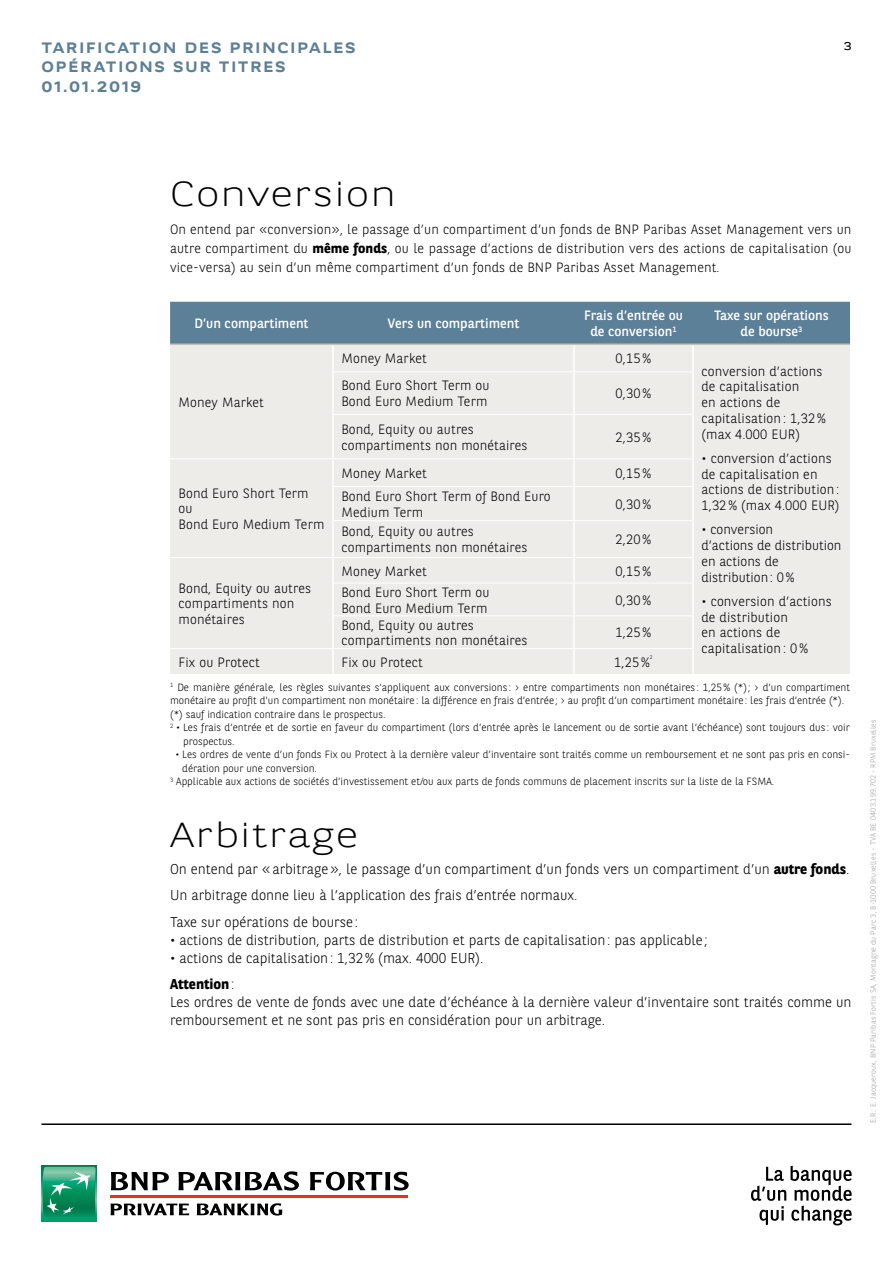
<style>
.page{position:relative;width:893px;height:1263px;background:#fff}
.page>*{position:absolute;margin:0;border:0;box-sizing:border-box;transform-origin:0 0}
.t1{font:300 34.5px "BNPP Expanded Sans";letter-spacing:.04em;color:#000}
.t2{font:700 15px/19.5px "BNPP Expanded Sans";letter-spacing:.1em;color:#5c8097}
.t3{font:300 14.25px/26.5px "BNPP Sans";color:#000}
.t4{font:300 13.5px/15.8px "BNPP Sans";letter-spacing:.01em;color:#000}
.t5{font:13.5px/16.2px "BNPP Sans";color:#fff;text-align:center}
.t6{font:11.25px "BNPP Expanded Sans";color:#000}
.t7{font:300 10.5px "BNPP Sans";color:#000}
.t8{font:300 7.5px "BNPP Sans";letter-spacing:.025em;color:#9d9d9c}
.t9{font:300 5.25px "BNPP Sans";color:#000}
.s1{font-weight:700}
</style>
<div class="page">
<div style="left:41px;top:1166px;width:56px;height:55px;background:#009e6c"></div>
<svg style="left:42px;top:1167px;width:54px;height:49px"></svg>
<svg style="left:111px;top:1171px;width:298px;height:44px"></svg>
<hr style="left:41px;top:1123px;width:810px;height:2px;background:#000">
<svg style="left:751px;top:1166px;width:101px;height:59px"></svg>
<div style="left:170px;top:302px;width:680px;height:41px;background:#5c8097"></div>
<div style="left:170px;top:345px;width:680px;height:329px;background:#edece9"></div>
<hr style="left:332px;top:345px;width:2px;height:27px;background:#fff">
<hr style="left:573px;top:345px;width:2px;height:26px;background:#fff">
<hr style="left:692px;top:345px;width:2px;height:27px;background:#fff">
<hr style="left:334px;top:371px;width:240px;height:1px;background:#fff">
<hr style="left:574px;top:371px;width:118px;height:1px;background:#fff">
<hr style="left:332px;top:372px;width:2px;height:42px;background:#fff">
<hr style="left:573px;top:372px;width:2px;height:42px;background:#fff">
<hr style="left:692px;top:372px;width:2px;height:42px;background:#fff">
<hr style="left:334px;top:414px;width:240px;height:1px;background:#fff">
<hr style="left:574px;top:414px;width:118px;height:1px;background:#fff">
<hr style="left:332px;top:414px;width:2px;height:44px;background:#fff">
<hr style="left:573px;top:415px;width:2px;height:43px;background:#fff">
<hr style="left:692px;top:414px;width:2px;height:45px;background:#fff">
<hr style="left:170px;top:458px;width:163px;height:1px;background:#fff">
<hr style="left:333px;top:458px;width:241px;height:1px;background:#fff">
<hr style="left:574px;top:458px;width:118px;height:1px;background:#fff">
<hr style="left:334px;top:486px;width:240px;height:1px;background:#fff">
<hr style="left:574px;top:486px;width:118px;height:1px;background:#fff">
<hr style="left:332px;top:459px;width:2px;height:27px;background:#fff">
<hr style="left:573px;top:459px;width:2px;height:27px;background:#fff">
<hr style="left:692px;top:459px;width:2px;height:27px;background:#fff">
<hr style="left:332px;top:486px;width:2px;height:35px;background:#fff">
<hr style="left:573px;top:487px;width:2px;height:33px;background:#fff">
<hr style="left:692px;top:486px;width:2px;height:35px;background:#fff">
<hr style="left:334px;top:520px;width:240px;height:1px;background:#fff">
<hr style="left:574px;top:520px;width:118px;height:1px;background:#fff">
<hr style="left:332px;top:521px;width:2px;height:36px;background:#fff">
<hr style="left:573px;top:521px;width:2px;height:36px;background:#fff">
<hr style="left:692px;top:521px;width:2px;height:36px;background:#fff">
<hr style="left:170px;top:557px;width:163px;height:1px;background:#fff">
<hr style="left:333px;top:557px;width:241px;height:1px;background:#fff">
<hr style="left:574px;top:557px;width:118px;height:1px;background:#fff">
<hr style="left:334px;top:583px;width:240px;height:1px;background:#fff">
<hr style="left:574px;top:583px;width:118px;height:1px;background:#fff">
<hr style="left:332px;top:558px;width:2px;height:25px;background:#fff">
<hr style="left:573px;top:558px;width:2px;height:25px;background:#fff">
<hr style="left:692px;top:557px;width:2px;height:26px;background:#fff">
<hr style="left:332px;top:583px;width:2px;height:33px;background:#fff">
<hr style="left:573px;top:583px;width:2px;height:32px;background:#fff">
<hr style="left:692px;top:583px;width:2px;height:33px;background:#fff">
<hr style="left:334px;top:615px;width:240px;height:1px;background:#fff">
<hr style="left:574px;top:615px;width:118px;height:1px;background:#fff">
<hr style="left:332px;top:616px;width:2px;height:32px;background:#fff">
<hr style="left:573px;top:616px;width:2px;height:32px;background:#fff">
<hr style="left:692px;top:616px;width:2px;height:32px;background:#fff">
<hr style="left:170px;top:648px;width:163px;height:1px;background:#fff">
<hr style="left:333px;top:648px;width:241px;height:1px;background:#fff">
<hr style="left:574px;top:648px;width:118px;height:1px;background:#fff">
<hr style="left:332px;top:649px;width:2px;height:25px;background:#fff">
<hr style="left:573px;top:649px;width:2px;height:25px;background:#fff">
<hr style="left:692px;top:648px;width:2px;height:26px;background:#fff">
<hr style="left:170px;top:343px;width:163px;height:2px;background:#c4c1b6">
<hr style="left:333px;top:343px;width:241px;height:2px;background:#c4c1b6">
<hr style="left:574px;top:343px;width:119px;height:2px;background:#c4c1b6">
<hr style="left:693px;top:343px;width:157px;height:2px;background:#c4c1b6">
<p class="t2" style="left:41px;top:37px;width:316px">TARIFICATION DES PRINCIPALES<br>OPÉRATIONS SUR TITRES<br>01.01.2019</p>
<p class="t6" style="left:844px;top:38px;width:9px">3</p>
<h1 class="t1" style="left:170px;top:170px;width:227px">Conversion</h1>
<p class="t4" style="left:170px;top:219px;width:683px;line-height:19.2px;text-align:justify">On entend par «conversion», le passage d’un compartiment d’un fonds de BNP Paribas Asset Management vers un autre compartiment du <span class="s1">même fonds</span>, ou le passage d’actions de distribution vers des actions de capitalisation (ou vice-versa) au sein d’un même compartiment d’un fonds de BNP Paribas Asset Management.</p>
<p class="t5" style="left:195px;top:315px;width:116px">D’un compartiment</p>
<p class="t5" style="left:388px;top:315px;width:133px">Vers un compartiment</p>
<p class="t5" style="left:584px;top:307px;width:100px">Frais d’entrée ou de conversion<sup>1</sup></p>
<p class="t5" style="left:714px;top:307px;width:116px">Taxe sur opérations de bourse<sup>3</sup></p>
<p class="t4" style="left:341px;top:350px;width:87px">Money Market</p>
<p class="t4" style="left:616px;top:350px;width:37px">0,15%</p>
<p class="t4" style="left:701px;top:362px;width:126px">conversion d’actions de capitalisation<br>en actions de capitalisation : 1,32% (max 4.000 EUR)</p>
<p class="t4" style="left:701px;top:450px;width:140px">• conversion d’actions de capitalisation en actions de distribution :<br>1,32% (max 4.000 EUR)</p>
<p class="t4" style="left:701px;top:521px;width:142px">• conversion<br>d’actions de distribution en actions de distribution: 0%</p>
<p class="t4" style="left:701px;top:593px;width:132px">• conversion d’actions de distribution<br>en actions de capitalisation : 0%</p>
<p class="t4" style="left:341px;top:377px;width:150px">Bond Euro Short Term ou<br>Bond Euro Medium Term</p>
<p class="t4" style="left:616px;top:385px;width:37px">0,30%</p>
<p class="t4" style="left:341px;top:421px;width:188px">Bond, Equity ou autres compartiments non monétaires</p>
<p class="t4" style="left:616px;top:429px;width:37px">2,35%</p>
<p class="t4" style="left:179px;top:393px;width:87px">Money Market</p>
<p class="t4" style="left:341px;top:465px;width:87px">Money Market</p>
<p class="t4" style="left:616px;top:465px;width:37px">0,15%</p>
<p class="t4" style="left:341px;top:488px;width:211px">Bond Euro Short Term of Bond Euro<br>Medium Term</p>
<p class="t4" style="left:616px;top:496px;width:37px">0,30%</p>
<p class="t4" style="left:341px;top:523px;width:188px">Bond, Equity ou autres compartiments non monétaires</p>
<p class="t4" style="left:616px;top:531px;width:37px">2,20%</p>
<p class="t4" style="left:179px;top:484px;width:147px">Bond Euro Short Term ou<br>Bond Euro Medium Term</p>
<p class="t4" style="left:341px;top:562px;width:87px">Money Market</p>
<p class="t4" style="left:616px;top:562px;width:37px">0,15%</p>
<p class="t4" style="left:341px;top:584px;width:150px">Bond Euro Short Term ou<br>Bond Euro Medium Term</p>
<p class="t4" style="left:616px;top:591px;width:37px">0,30%</p>
<p class="t4" style="left:341px;top:616px;width:188px">Bond, Equity ou autres compartiments non monétaires</p>
<p class="t4" style="left:616px;top:624px;width:37px">1,25%</p>
<p class="t4" style="left:179px;top:579px;width:134px">Bond, Equity ou autres compartiments non monétaires</p>
<p class="t4" style="left:179px;top:653px;width:83px">Fix ou Protect</p>
<p class="t4" style="left:341px;top:653px;width:83px">Fix ou Protect</p>
<p class="t4" style="left:614px;top:653px;width:37px">1,25%</p>
<p class="t9" style="left:650px;top:653px;width:4px">2</p>
<p class="t7" style="left:170px;top:680px;width:681px"><sup>1</sup> De manière générale, les règles suivantes s’appliquent aux conversions : › entre compartiments non monétaires : 1,25% (*); › d’un compartiment</p>
<p class="t7" style="left:170px;top:693px;width:675px">monétaire au profit d’un compartiment non monétaire : la différence en frais d’entrée ; › au profit d’un compartiment monétaire : les frais d’entrée (*).</p>
<p class="t7" style="left:170px;top:707px;width:217px">(*) sauf indication contraire dans le prospectus.</p>
<p class="t7" style="left:170px;top:720px;width:681px"><sup>2</sup> • Les frais d’entrée et de sortie en faveur du compartiment (lors d’entrée après le lancement ou de sortie avant l’échéance) sont toujours dus : voir</p>
<p class="t7" style="left:183px;top:734px;width:53px">prospectus.</p>
<p class="t7" style="left:175px;top:747px;width:676px">• Les ordres de vente d’un fonds Fix ou Protect à la dernière valeur d’inventaire sont traités comme un remboursement et ne sont pas pris en consi-</p>
<p class="t7" style="left:182px;top:761px;width:136px">dération pour une conversion.</p>
<p class="t7" style="left:170px;top:774px;width:606px"><sup>3</sup> Applicable aux actions de sociétés d’investissement et/ou aux parts de fonds communs de placement inscrits sur la liste de la FSMA.</p>
<h1 class="t1" style="left:170px;top:811px;width:189px">Arbitrage</h1>
<p class="t3" style="left:170px;top:855px;width:681px">On entend par «arbitrage», le passage d’un compartiment d’un fonds vers un compartiment d’un <span class="s1">autre fonds</span>.<br>Un arbitrage donne lieu à l’application des frais d’entrée normaux.<br>Taxe sur opérations de bourse :</p>
<p class="t3" style="left:170px;top:926px;width:539px">• actions de distribution, parts de distribution et parts de capitalisation: pas applicable ;</p>
<p class="t3" style="left:170px;top:944px;width:315px">• actions de capitalisation: 1,32% (max. 4000 EUR).<br><span class="s1">Attention</span>:</p>
<p class="t3" style="left:170px;top:992px;width:683px;line-height:18px">Les ordres de vente de fonds avec une date d’échéance à la dernière valeur d’inventaire sont traités comme un remboursement et ne sont pas pris en considération pour un arbitrage.</p>
<p class="t8" style="left:868px;top:1123px;width:405px;rotate:-90deg">E.R.: E. Jacqueroux, BNP Paribas Fortis SA, Montagne du Parc 3, B‑1000 Bruxelles - TVA BE 0403.199.702 - RPM Bruxelles</p>
</div>
